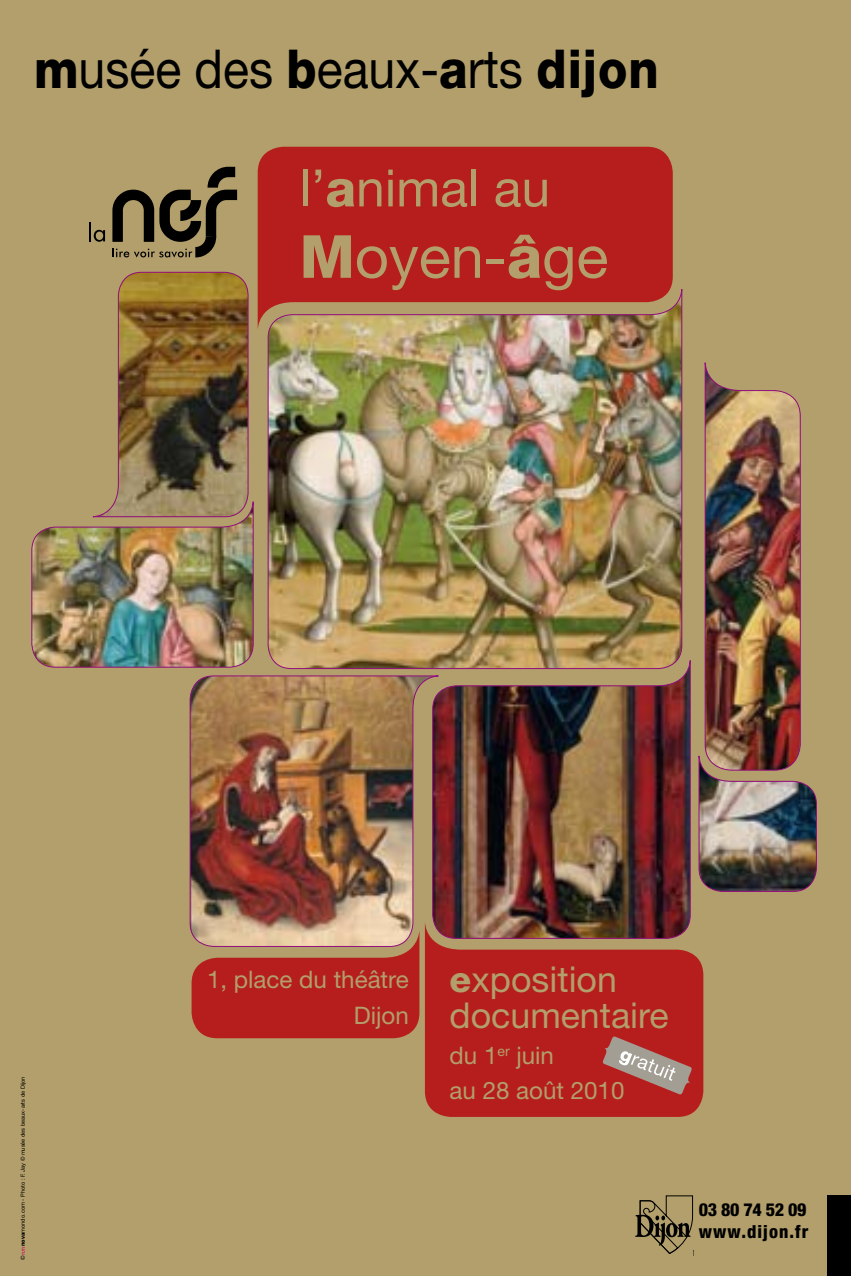
<style>
.page{position:relative;width:851px;height:1276px;background:#fff}
.page>*{position:absolute;margin:0;border:0;box-sizing:border-box;transform-origin:0 0}
.t1{font:59.4px "Helvetica Neue";color:#b29f6b}
.t2{font:53.7px "Helvetica Neue";color:#000;scale:.9 1}
.t3{font:51.6px "Helvetica Neue";color:#b29f6b}
.t4{font:35.7px/35.7px "Helvetica Neue";color:#b29f6b}
.t5{font:24px/35.7px "Helvetica Neue";color:#b29f6b}
.t6{font:800 condensed 18px/21.6px "Helvetica Neue";letter-spacing:.06em;color:#000}
.t7{font:5.7px "Helvetica Neue";color:#000}
.s1{font-weight:800}
</style>
<div class="page">
<div style="left:0;top:0;width:850px;height:1276px;background:#b29f6b"></div>
<div style="left:258px;top:147px;width:414px;height:183px;background:#b61e1d"></div>
<svg style="left:425px;top:939px;width:278px;height:178px;background:#b52722"></svg>
<svg style="left:191px;top:947px;width:228px;height:91px;background:#b52e27"></svg>
<svg style="left:22px;top:1247px;width:3px;height:7px"></svg>
<svg style="left:635px;top:1195px;width:58px;height:60px;background:#887951"></svg>
<svg style="left:89px;top:222px;width:16px;height:20px"></svg>
<svg style="left:112px;top:167px;width:125px;height:90px;background:#756946"></svg>
<img style="left:431px;top:362px;width:370px;height:577px">
<svg style="left:601px;top:1035px;width:91px;height:60px;background:#b15e59"></svg>
<img style="left:31px;top:271px;width:223px;height:397px">
<img style="left:267px;top:288px;width:415px;height:381px">
<img style="left:189px;top:675px;width:250px;height:272px">
<img style="left:698px;top:755px;width:119px;height:137px">
<div style="left:827px;top:1195px;width:23px;height:81px;background:#000"></div>
<h2 class="t2" style="left:34px;top:36px;width:695px"><span class="s1">m</span>usée des <span class="s1">b</span>eaux-<span class="s1">a</span>rts <span class="s1">dijon</span></h2>
<h3 class="t3" style="left:299px;top:157px;width:252px">l’<span class="s1">a</span>nimal au</h3>
<h1 class="t1" style="left:299px;top:221px;width:310px"><span class="s1">M</span>oyen-<span class="s1">â</span>ge</h1>
<p class="t7" style="left:19px;top:1246px;width:171px;rotate:-90deg"><span class="s1">nova</span>mondo.com - Photo : F. Jay © musée des beaux-arts de Dijon</p>
<p class="t7" style="left:19px;top:1260px;width:6px;rotate:-90deg">©</p>
<h3 class="t5" style="left:207px;top:961px;width:203px;text-align:right">1, place du théâtre<br>Dijon</h3>
<h3 class="t4" style="left:449px;top:961px;width:220px"><span class="s1">e</span>xposition documentaire</h3>
<h3 class="t5" style="left:449px;top:1036px;width:176px">du 1<sup>er</sup> juin<br>au 28 août 2010</h3>
<h3 class="t6" style="left:698px;top:1198px;width:111px">03 80 74 52 09 www.dijon.fr</h3>
</div>
